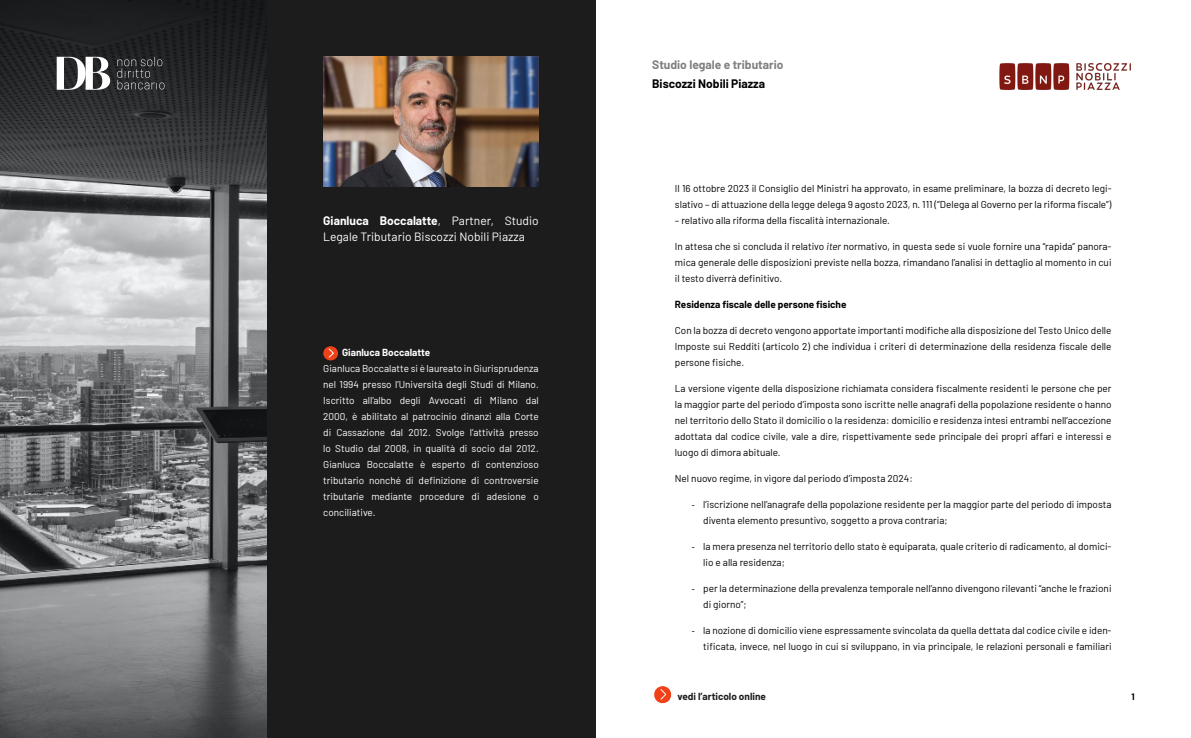
<style>
.page{position:relative;width:1191px;height:738px;background:#fff}
.page>*{position:absolute;margin:0;border:0;box-sizing:border-box;transform-origin:0 0}
.t1{font:12px/16px "Barlow";color:#fff}
.t2{font:700 12px "Barlow";color:#808080}
.t3{font:700 12px "Barlow";color:#000}
.t4{font:10px/16px "Barlow";color:#000}
.t5{font:10px/16px "Barlow";color:#fff;text-align:justify}
.t6{font:700 10px "Barlow";color:#000}
.t7{font:700 10px "Barlow";color:#1c1c1c}
.t8{font:700 10px "Barlow";color:#fff}
.t9{font:700 9px "Barlow";color:#000}
.s1{font-weight:700}
.s2{font-style:italic}
.s3{font-family:"Calibri"}
</style>
<div class="page">
<svg style="left:654px;top:686px;width:18px;height:17px"></svg>
<img style="left:999px;top:64px;width:131px;height:25px">
<img style="left:0;top:0;width:266px;height:737px">
<div style="left:266px;top:0;width:329px;height:737px;background:#1c1c1c"></div>
<svg style="left:323px;top:346px;width:15px;height:14px"></svg>
<img style="left:323px;top:57px;width:216px;height:129px">
<svg style="left:117px;top:57px;width:47px;height:32px;background:#3b3c3e"></svg>
<svg style="left:57px;top:57px;width:53px;height:33px"></svg>
<p class="t1" style="left:323px;top:211px;width:217px"><span class="s1">Gianluca Boccalatte</span>, Partner, Studio<br>Legale Tributario Biscozzi Nobili Piazza</p>
<p class="t8" style="left:342px;top:345px;width:90px">Gianluca Boccalatte</p>
<p class="t5" style="left:323px;top:359px;width:217px">Gianluca Boccalatte si è laureato in Giurisprudenza nel 1994 presso l’Università degli Studi di Milano.<br>Iscritto all’albo degli Avvocati di Milano dal 2000, è abilitato al patrocinio dinanzi alla Corte di Cassazione dal 2012. Svolge l’attività presso lo Studio dal 2008, in qualità di socio dal 2012.<br>Gianluca Boccalatte è esperto di contenzioso tributario nonché di definizione di controversie tributarie mediante procedure di adesione o conciliative.</p>
<p class="t2" style="left:652px;top:55px;width:133px">Studio legale e tributario</p>
<p class="t3" style="left:652px;top:75px;width:114px">Biscozzi Nobili Piazza</p>
<p class="t4" style="left:675px;top:179px;width:438px">Il 16 ottobre 2023 il Consiglio del Ministri ha approvato, in esame preliminare, la bozza di decreto legi&shy;slativo – di attuazione della legge delega 9 agosto 2023, n. 111 (“Delega al Governo per la riforma fiscale”)</p>
<p class="t4" style="left:675px;top:211px;width:216px">– relativo alla riforma della fiscalità internazionale.</p>
<p class="t4" style="left:675px;top:237px;width:438px;text-align:justify">In attesa che si concluda il relativo <span class="s2">iter</span> normativo, in questa sede si vuole fornire una “rapida” panora&shy;mica generale delle disposizioni previste nella bozza, rimandano l’analisi in dettaglio al momento in cui il testo diverrà definitivo.</p>
<p class="t6" style="left:675px;top:296px;width:173px">Residenza fiscale delle persone fisiche</p>
<p class="t4" style="left:675px;top:321px;width:438px;text-align:justify">Con la bozza di decreto vengono apportate importanti modifiche alla disposizione del Testo Unico delle Imposte sui Redditi (articolo 2) che individua i criteri di determinazione della residenza fiscale delle persone fisiche.</p>
<p class="t4" style="left:675px;top:379px;width:438px;text-align:justify">La versione vigente della disposizione richiamata considera fiscalmente residenti le persone che per la maggior parte del periodo d’imposta sono iscritte nelle anagrafi della popolazione residente o hanno nel territorio dello Stato il domicilio o la residenza: domicilio e residenza intesi entrambi nell’accezione adottata dal codice civile, vale a dire, rispettivamente sede principale dei propri affari e interessi e luogo di dimora abituale.</p>
<p class="t4" style="left:675px;top:469px;width:239px">Nel nuovo regime, in vigore dal periodo d’imposta 2024:</p>
<p class="t4" style="left:703px;top:495px;width:410px;text-indent:-11px"><span class="s3">-</span> l’iscrizione nell’anagrafe della popolazione residente per la maggior parte del periodo di imposta diventa elemento presuntivo, soggetto a prova contraria;</p>
<p class="t4" style="left:703px;top:537px;width:410px;text-indent:-11px"><span class="s3">-</span> la mera presenza nel territorio dello stato è equiparata, quale criterio di radicamento, al domici&shy;lio e alla residenza;</p>
<p class="t4" style="left:703px;top:579px;width:410px;text-indent:-11px"><span class="s3">-</span> per la determinazione della prevalenza temporale nell’anno divengono rilevanti “anche le frazioni di giorno”;</p>
<p class="t4" style="left:692px;top:621px;width:421px;text-align:right"><span class="s3">-</span> la nozione di domicilio viene espressamente svincolata da quella dettata dal codice civile e iden&shy;tificata, invece, nel luogo in cui si sviluppano, in via principale, le relazioni personali e familiari</p>
<p class="t7" style="left:677px;top:688px;width:90px">vedi l’articolo online</p>
<p class="t9" style="left:1131px;top:689px;width:5px">1</p>
</div>
